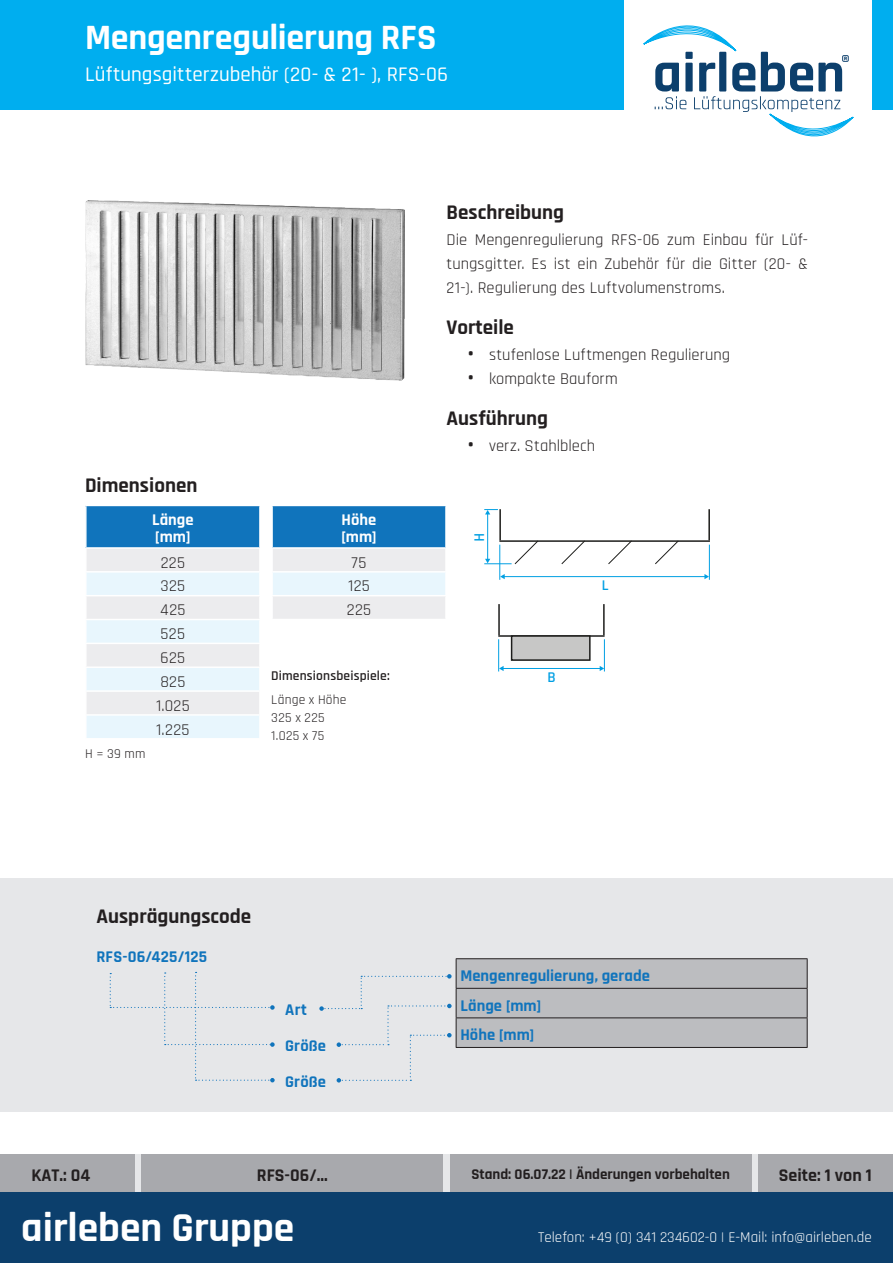
<style>
.page{position:relative;width:893px;height:1263px;background:#fff}
.page>*{position:absolute;margin:0;border:0;box-sizing:border-box;transform-origin:0 0}
.t1{font:700 41.55px "Rajdhani";color:#fff}
.t2{font:700 36px "Rajdhani";letter-spacing:-.005em;color:#fff}
.Text{font:700 21px "Rajdhani";color:#231f20}
.t3{font:500 21px "Rajdhani";letter-spacing:.005em;color:#fff}
.t4{font:700 18px "Rajdhani";color:#231f20}
.t5{font:16.5px/24px "Rajdhani";letter-spacing:.01em;color:#231f20;text-align:justify}
.List_Nr{font:700 16.5px "Rajdhani";color:#1074bc}
.Text-2{font:700 16.5px "Rajdhani";letter-spacing:.01em;color:#1074bc}
.List_Nr-2{font:700 16.5px "Rajdhani";color:#fff}
.t6{font:15px "Rajdhani";color:#fff}
.t7{font:700 15px "Rajdhani";color:#231f20}
.t8{font:600 15px "Rajdhani";color:#009fe3}
.t9{font:13.5px "Rajdhani";letter-spacing:.025em;color:#231f20}
.t10{font:600 13.5px "Rajdhani";letter-spacing:.01em;color:#231f20}
.s1{font-weight:700;font-size:21px}
</style>
<div class="page">
<div style="left:0;top:0;width:893px;height:109px;background:#00aeef"></div>
<div style="left:625px;top:0;width:247px;height:149px;background:#fff"></div>
<svg style="left:643px;top:26px;width:210px;height:110px"></svg>
<div style="left:0;top:1154px;width:893px;height:39px;background:#e6e7e9"></div>
<div style="left:758px;top:1154px;width:135px;height:39px;background:#a8a9ad"></div>
<div style="left:0;top:1154px;width:135px;height:39px;background:#a8a9ad"></div>
<div style="left:450px;top:1154px;width:302px;height:39px;background:#a8a9ad"></div>
<div style="left:141px;top:1154px;width:302px;height:39px;background:#a8a9ad"></div>
<div style="left:0;top:1193px;width:893px;height:70px;background:#0c3f6c"></div>
<div style="left:0;top:878px;width:893px;height:234px;background:#e6e7e9"></div>
<svg style="left:110px;top:972px;width:165px;height:110px"></svg>
<hr style="left:456px;top:958px;width:351px;height:1px;background:#231f20">
<svg style="left:319px;top:959px;width:489px;height:123px"></svg>
<div style="left:86px;top:505px;width:174px;height:43px;background:#1074bc"></div>
<svg style="left:87px;top:549px;width:172px;height:189px;background:#eaf1f5"></svg>
<hr style="left:85px;top:571px;width:176px;height:2px;background:#fff">
<hr style="left:85px;top:595px;width:176px;height:1px;background:#fff">
<hr style="left:85px;top:619px;width:176px;height:1px;background:#fff">
<hr style="left:85px;top:643px;width:176px;height:1px;background:#fff">
<hr style="left:85px;top:666px;width:176px;height:2px;background:#fff">
<hr style="left:85px;top:690px;width:176px;height:2px;background:#fff">
<hr style="left:85px;top:714px;width:176px;height:2px;background:#fff">
<hr style="left:85px;top:505px;width:176px;height:1px;background:#fff">
<hr style="left:85px;top:506px;width:2px;height:41px;background:#fff">
<hr style="left:259px;top:506px;width:2px;height:41px;background:#fff">
<hr style="left:85px;top:547px;width:176px;height:2px;background:#fff">
<div style="left:272px;top:505px;width:174px;height:43px;background:#1074bc"></div>
<div style="left:273px;top:549px;width:172px;height:70px;background:#ececee"></div>
<div style="left:272px;top:572px;width:174px;height:24px;background:#e8f6fd"></div>
<hr style="left:271px;top:573px;width:2px;height:22px;background:#fff">
<hr style="left:445px;top:573px;width:2px;height:22px;background:#fff">
<hr style="left:271px;top:571px;width:176px;height:2px;background:#fff">
<hr style="left:271px;top:595px;width:176px;height:1px;background:#fff">
<hr style="left:271px;top:505px;width:176px;height:1px;background:#fff">
<hr style="left:271px;top:506px;width:2px;height:41px;background:#fff">
<hr style="left:445px;top:506px;width:2px;height:41px;background:#fff">
<hr style="left:271px;top:547px;width:176px;height:2px;background:#fff">
<img style="left:85px;top:201px;width:319px;height:179px">
<hr style="left:499px;top:540px;width:211px;height:2px;background:#1d1d1b">
<svg style="left:607px;top:540px;width:26px;height:25px"></svg>
<svg style="left:561px;top:540px;width:25px;height:25px"></svg>
<svg style="left:654px;top:540px;width:25px;height:25px"></svg>
<hr style="left:499px;top:509px;width:2px;height:31px;background:#1d1d1b">
<hr style="left:708px;top:509px;width:2px;height:31px;background:#1d1d1b">
<hr style="left:498px;top:635px;width:107px;height:2px;background:#1d1d1b">
<hr style="left:498px;top:604px;width:2px;height:31px;background:#1d1d1b">
<hr style="left:603px;top:604px;width:2px;height:31px;background:#1d1d1b">
<div style="left:512px;top:636px;width:78px;height:24px;background:#c7c7c6"></div>
<div style="left:511px;top:635px;width:80px;height:26px;border:2px solid #1d1d1b"></div>
<hr style="left:504px;top:576px;width:201px;height:1px;background:#009fe3">
<svg style="left:500px;top:574px;width:5px;height:5px"></svg>
<svg style="left:704px;top:574px;width:5px;height:5px"></svg>
<hr style="left:487px;top:514px;width:1px;height:45px;background:#009fe3">
<svg style="left:484px;top:509px;width:14px;height:5px"></svg>
<hr style="left:709px;top:545px;width:1px;height:35px;background:#009fe3">
<hr style="left:499px;top:545px;width:1px;height:35px;background:#009fe3">
<hr style="left:604px;top:639px;width:1px;height:32px;background:#009fe3">
<hr style="left:498px;top:639px;width:1px;height:32px;background:#009fe3">
<hr style="left:503px;top:668px;width:97px;height:1px;background:#009fe3">
<svg style="left:499px;top:666px;width:5px;height:5px"></svg>
<svg style="left:600px;top:666px;width:4px;height:5px"></svg>
<svg style="left:484px;top:534px;width:55px;height:31px"></svg>
<p class="t2" style="left:85px;top:16px;width:353px">Mengenregulierung RFS</p>
<p class="t3" style="left:85px;top:62px;width:364px">Lüftungsgitterzubehör (20- &amp; 21- ), RFS-06</p>
<p class="Text" style="left:446px;top:200px;width:119px">Beschreibung</p>
<p class="t5" style="left:446px;top:229px;width:363px">Die Mengenregulierung RFS-06 zum Einbau für Lüf&shy;tungsgitter. Es ist ein Zubehör für die Gitter (20- &amp; 21-). Regulierung des Luftvolumenstroms.</p>
<p class="Text" style="left:446px;top:315px;width:69px">Vorteile</p>
<p class="t5" style="left:468px;top:343px;width:264px"><span class="s1">•</span> stufenlose Luftmengen Regulierung</p>
<p class="t5" style="left:468px;top:367px;width:151px"><span class="s1">•</span> kompakte Bauform</p>
<p class="Text" style="left:446px;top:405px;width:103px">Ausführung</p>
<p class="Text" style="left:85px;top:472px;width:114px">Dimensionen</p>
<p class="t9" style="left:85px;top:746px;width:62px">H = 39 mm</p>
<p class="List_Nr-2" style="left:152px;top:510px;width:43px">Länge</p>
<p class="List_Nr-2" style="left:155px;top:526px;width:37px">[mm]</p>
<p class="t5" style="left:161px;top:551px;width:26px">225</p>
<p class="t5" style="left:161px;top:575px;width:26px">325</p>
<p class="t5" style="left:160px;top:598px;width:27px">425</p>
<p class="t5" style="left:161px;top:622px;width:26px">525</p>
<p class="t5" style="left:161px;top:646px;width:26px">625</p>
<p class="t5" style="left:160px;top:670px;width:26px">825</p>
<p class="t5" style="left:156px;top:694px;width:35px">1.025</p>
<p class="t5" style="left:156px;top:718px;width:35px">1.225</p>
<p class="List_Nr-2" style="left:342px;top:510px;width:36px">Höhe</p>
<p class="List_Nr-2" style="left:341px;top:526px;width:37px">[mm]</p>
<p class="t5" style="left:352px;top:551px;width:16px">75</p>
<p class="t5" style="left:348px;top:575px;width:23px">125</p>
<p class="t5" style="left:347px;top:598px;width:26px">225</p>
<p class="t10" style="left:271px;top:668px;width:120px">Dimensionsbeispiele:</p>
<p class="t9" style="left:271px;top:691px;width:77px">Länge x Höhe</p>
<p class="t9" style="left:271px;top:709px;width:55px">325 x 225</p>
<p class="t9" style="left:271px;top:727px;width:55px">1.025 x 75</p>
<p class="Text" style="left:96px;top:903px;width:156px">Ausprägungscode</p>
<p class="Text-2" style="left:96px;top:947px;width:112px">RFS-06/425/125</p>
<p class="Text-2" style="left:285px;top:1000px;width:23px">Art</p>
<p class="Text-2" style="left:285px;top:1036px;width:42px">Größe</p>
<p class="Text-2" style="left:285px;top:1071px;width:42px">Größe</p>
<p class="t5" style="left:468px;top:434px;width:129px"><span class="s1">•</span> verz. Stahlblech</p>
<p class="t8" style="left:547px;top:668px;width:10px">B</p>
<p class="t8" style="left:602px;top:576px;width:8px">L</p>
<p class="List_Nr" style="left:460px;top:966px;width:191px">Mengenregulierung, gerade</p>
<p class="List_Nr" style="left:460px;top:995px;width:83px">Länge [mm]</p>
<p class="List_Nr" style="left:460px;top:1025px;width:76px">Höhe [mm]</p>
<p class="t4" style="left:32px;top:1164px;width:60px">KAT.: 04</p>
<p class="t4" style="left:257px;top:1164px;width:72px">RFS-06/...</p>
<p class="t7" style="left:471px;top:1165px;width:260px">Stand: 06.07.22 | Änderungen vorbehalten</p>
<p class="t4" style="left:779px;top:1164px;width:94px">Seite: 1 von 1</p>
<h1 class="t1" style="left:21px;top:1202px;width:275px">airleben Gruppe</h1>
<p class="t6" style="left:538px;top:1228px;width:335px">Telefon: +49 (0) 341 234602-0 | E-Mail: info@airleben.de</p>
</div>
